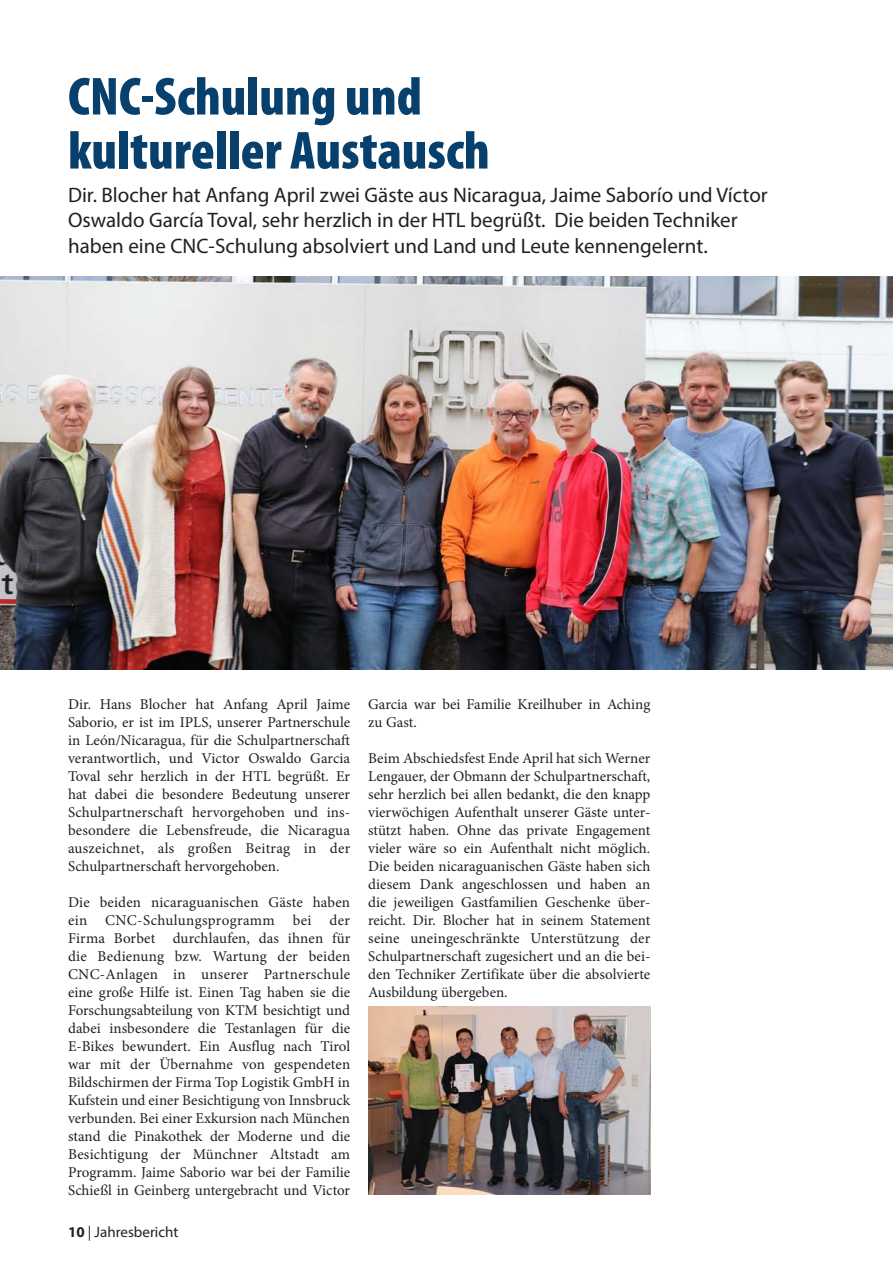
<style>
.page{position:relative;width:893px;height:1263px;background:#fff}
.page>*{position:absolute;margin:0;border:0;box-sizing:border-box;transform-origin:0 0}
.Überschrift_Standard{font:900 condensed 54px "Myriad Pro";color:#08406d}
.untertitel{font:21px/25.2px "Myriad Pro";color:#231f20}
.t1{font:15px/18px "Minion Pro";color:#231f20;text-align:justify}
.t2{font:15px "Myriad Pro";color:#231f20}
.s1{font-weight:700}
</style>
<div class="page">
<img style="left:0;top:277px;width:893px;height:393px">
<img style="left:368px;top:1006px;width:282px;height:189px">
<p class="Überschrift_Standard" style="left:68px;top:66px;width:355px">CNC-Schulung und</p>
<p class="Überschrift_Standard" style="left:68px;top:120px;width:423px">kultureller Austausch</p>
<p class="untertitel" style="left:68px;top:182px;width:701px">Dir. Blocher hat Anfang April zwei Gäste aus Nicaragua, Jaime Saborío und Víctor<br>Oswaldo García Toval, sehr herzlich in der HTL begrüßt. Die beiden Techniker haben eine CNC-Schulung absolviert und Land und Leute kennengelernt.</p>
<p class="t1" style="left:68px;top:695px;width:284px">Dir. Hans Blocher hat Anfang April Jaime Saborio, er ist im IPLS, unserer Partnerschule in León/Nicaragua, für die Schulpartnerschaft verantwortlich, und Victor Oswaldo Garcia Toval sehr herzlich in der HTL begrüßt. Er hat dabei die besondere Bedeutung unserer Schulpartnerschaft hervorgehoben und ins&shy;besondere die Lebensfreude, die Nicaragua auszeichnet, als großen Beitrag in der Schulpartnerschaft hervorgehoben.</p>
<p class="t1" style="left:68px;top:893px;width:284px">Die beiden nicaraguanischen Gäste haben ein CNC-Schulungsprogramm bei der Firma Borbet durchlaufen, das ihnen für die Bedienung bzw. Wartung der beiden CNC-Anlagen in unserer Partnerschule eine große Hilfe ist. Einen Tag haben sie die Forschungsabteilung von KTM besichtigt und dabei insbesondere die Testanlagen für die E-Bikes bewundert. Ein Ausflug nach Tirol war mit der Übernahme von gespendeten Bildschirmen der Firma Top Logistik GmbH in Kufstein und einer Besichtigung von Innsbruck verbunden. Bei einer Exkursion nach München stand die Pinakothek der Moderne und die Besichtigung der Münchner Altstadt am Programm. Jaime Saborio war bei der Familie Schießl in Geinberg untergebracht und Victor</p>
<p class="t2" style="left:68px;top:1223px;width:112px"><span class="s1">10</span> | Jahresbericht</p>
<p class="t1" style="left:368px;top:695px;width:284px">Garcia war bei Familie Kreilhuber in Aching zu Gast.</p>
<p class="t1" style="left:368px;top:749px;width:284px">Beim Abschiedsfest Ende April hat sich Werner Lengauer, der Obmann der Schulpartnerschaft, sehr herzlich bei allen bedankt, die den knapp vierwöchigen Aufenthalt unserer Gäste unter&shy;stützt haben. Ohne das private Engagement vieler wäre so ein Aufenthalt nicht möglich.<br>Die beiden nicaraguanischen Gäste haben sich diesem Dank angeschlossen und haben an die jeweiligen Gastfamilien Geschenke über&shy;reicht. Dir. Blocher hat in seinem Statement seine uneingeschränkte Unterstützung der Schulpartnerschaft zugesichert und an die bei&shy;den Techniker Zertifikate über die absolvierte Ausbildung übergeben.</p>
</div>
